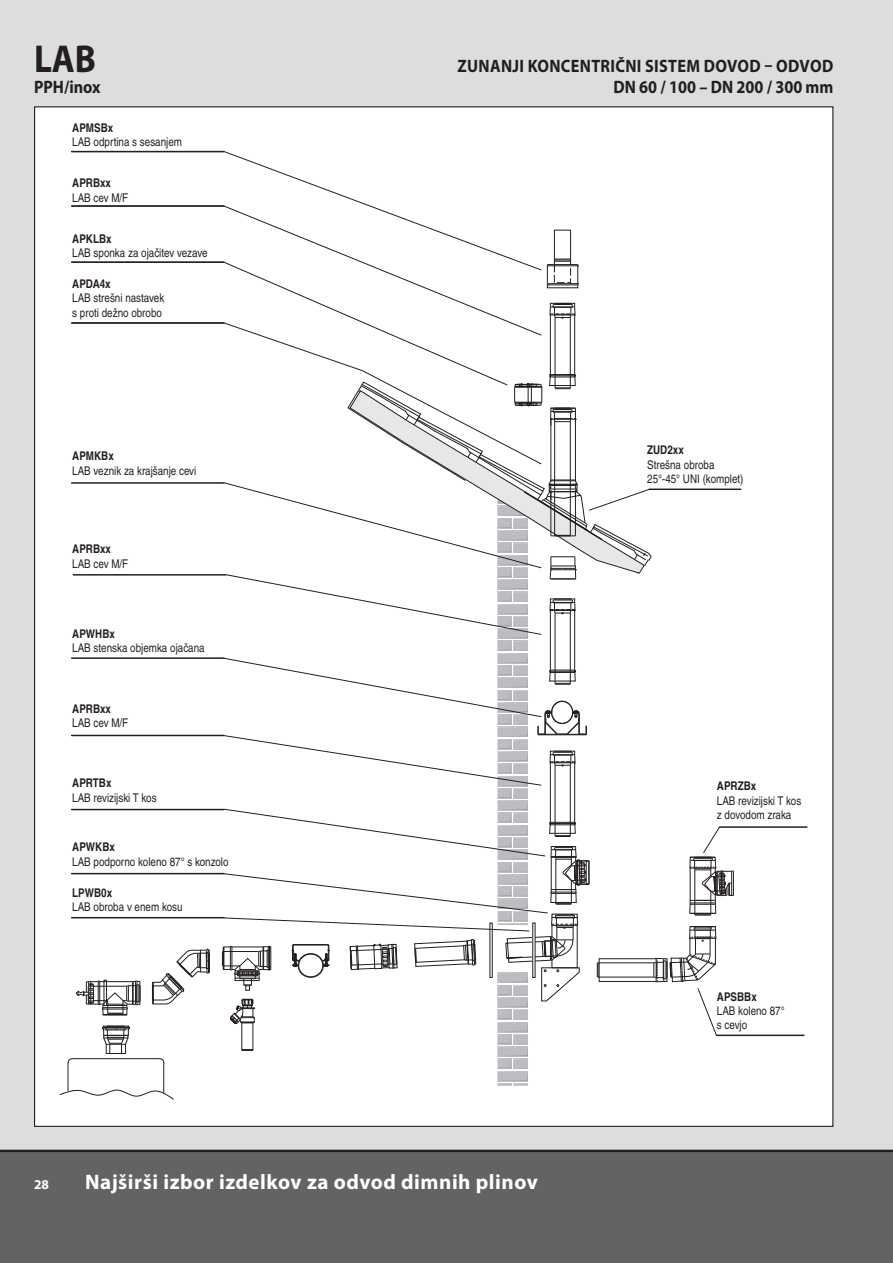
<style>
.page{position:relative;width:893px;height:1263px;background:#fff}
.page>*{position:absolute;margin:0;border:0;box-sizing:border-box;transform-origin:0 0}
.t1{font:700 39px "Myriad Pro";color:#231f20;scale:.9 1}
.t2{font:700 21px "Myriad Pro";letter-spacing:.025em;color:#fff}
.t3{font:700 18px/21.6px "Myriad Pro";letter-spacing:.02em;color:#231f20;text-align:right;scale:.9 1}
.t4{font:700 13.5px "Myriad Pro";color:#fff}
.t5{font:condensed 12px/14.4px "Helvetica CE";color:#231f20}
.t6{font:700 condensed 12px "Helvetica CE";color:#231f20}
</style>
<div class="page">
<div style="left:0;top:1152px;width:893px;height:111px;background:#636366"></div>
<div style="left:0;top:0;width:893px;height:1152px;background:#dcdddf"></div>
<hr style="left:0;top:1150px;width:893px;height:3px;background:#231f20">
<div style="left:35px;top:107px;width:798px;height:1019px;background:#fff"></div>
<hr style="left:72px;top:151px;width:152px;height:1px;background:#231f20">
<hr style="left:72px;top:205px;width:152px;height:2px;background:#231f20">
<hr style="left:72px;top:261px;width:152px;height:2px;background:#231f20">
<hr style="left:72px;top:322px;width:152px;height:2px;background:#231f20">
<hr style="left:73px;top:574px;width:153px;height:2px;background:#231f20">
<hr style="left:72px;top:657px;width:152px;height:2px;background:#231f20">
<hr style="left:72px;top:735px;width:152px;height:1px;background:#231f20">
<hr style="left:72px;top:809px;width:152px;height:1px;background:#231f20">
<hr style="left:72px;top:873px;width:152px;height:1px;background:#231f20">
<hr style="left:72px;top:917px;width:152px;height:1px;background:#231f20">
<svg style="left:76px;top:980px;width:64px;height:35px"></svg>
<hr style="left:72px;top:482px;width:152px;height:2px;background:#231f20">
<hr style="left:717px;top:1034px;width:87px;height:2px;background:#231f20">
<hr style="left:720px;top:826px;width:87px;height:2px;background:#231f20">
<hr style="left:649px;top:488px;width:92px;height:2px;background:#231f20">
<svg style="left:60px;top:1026px;width:114px;height:74px"></svg>
<div style="left:206px;top:949px;width:3px;height:24px;border:1px solid #231f20"></div>
<svg style="left:152px;top:950px;width:58px;height:54px"></svg>
<svg style="left:222px;top:151px;width:512px;height:935px"></svg>
<h1 class="t1" style="left:34px;top:44px;width:71px">LAB</h1>
<h3 class="t3" style="left:34px;top:78px;width:76px">PPH/inox</h3>
<p class="t6" style="left:72px;top:123px;width:43px">APMSBx</p>
<p class="t5" style="left:72px;top:135px;width:111px">LAB odprtina s sesanjem</p>
<p class="t6" style="left:72px;top:179px;width:40px">APRBxx</p>
<p class="t5" style="left:72px;top:190px;width:58px">LAB cev M/F</p>
<p class="t6" style="left:72px;top:234px;width:41px">APKLBx</p>
<p class="t5" style="left:72px;top:246px;width:137px">LAB sponka za ojačitev vezave</p>
<p class="t6" style="left:72px;top:279px;width:40px">APDA4x</p>
<p class="t5" style="left:72px;top:291px;width:94px">LAB strešni nastavek s proti dežno obrobo</p>
<p class="t6" style="left:72px;top:452px;width:43px">APMKBx</p>
<p class="t5" style="left:72px;top:463px;width:126px">LAB veznik za krajšanje cevi</p>
<p class="t6" style="left:72px;top:545px;width:40px">APRBxx</p>
<p class="t5" style="left:72px;top:556px;width:58px">LAB cev M/F</p>
<p class="t6" style="left:72px;top:629px;width:44px">APWHBx</p>
<p class="t5" style="left:72px;top:641px;width:134px">LAB stenska objemka ojačana</p>
<p class="t6" style="left:72px;top:704px;width:40px">APRBxx</p>
<p class="t5" style="left:72px;top:716px;width:58px">LAB cev M/F</p>
<p class="t6" style="left:72px;top:779px;width:41px">APRTBx</p>
<p class="t5" style="left:72px;top:790px;width:86px">LAB revizijski T kos</p>
<p class="t6" style="left:72px;top:843px;width:44px">APWKBx</p>
<p class="t5" style="left:72px;top:854px;width:158px">LAB podporno koleno 87° s konzolo</p>
<p class="t6" style="left:72px;top:888px;width:41px">LPWB0x</p>
<p class="t5" style="left:72px;top:900px;width:112px">LAB obroba v enem kosu</p>
<h3 class="t3" style="left:458px;top:57px;width:419px">ZUNANJI KONCENTRIČNI SISTEM DOVOD ODVOD<br>DN 60 / 100 – DN 200 / 300 mm</h3>
<p class="t6" style="left:647px;top:446px;width:38px">ZUD2xx</p>
<p class="t5" style="left:647px;top:457px;width:98px">Strešna obroba<br>25°-45° UNI (komplet)</p>
<p class="t6" style="left:717px;top:782px;width:41px">APRZBx</p>
<p class="t5" style="left:717px;top:793px;width:86px">LAB revizijski T kos z dovodom zraka</p>
<p class="t6" style="left:717px;top:992px;width:41px">APSBBx</p>
<p class="t5" style="left:717px;top:1004px;width:69px">LAB koleno 87° s cevjo</p>
<p class="t4" style="left:34px;top:1179px;width:16px">28</p>
<h2 class="t2" style="left:85px;top:1174px;width:454px">Najširši izbor izdelkov za odvod dimnih plinov</h2>
</div>
